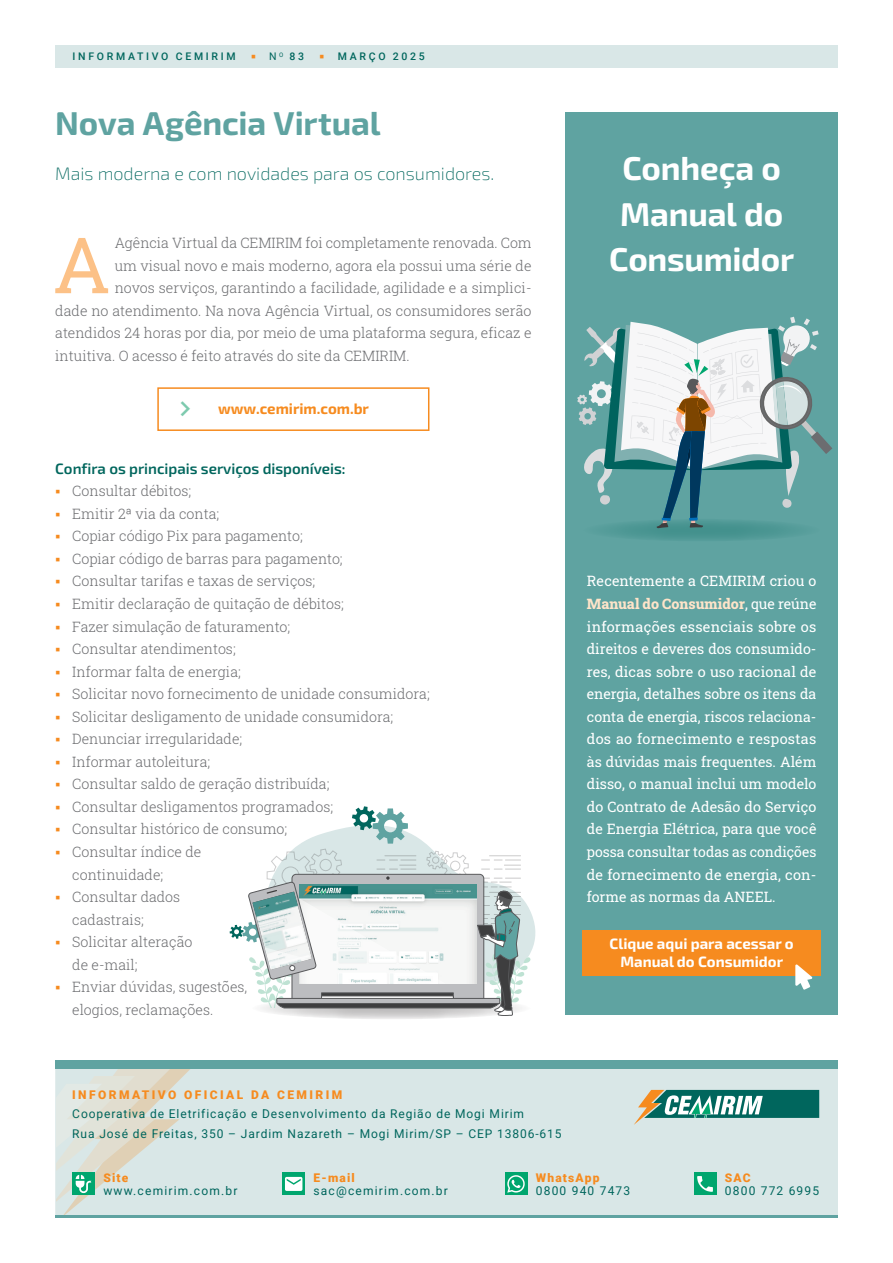
<style>
.page{position:relative;width:893px;height:1263px;background:#fff}
.page>*{position:absolute;margin:0;border:0;box-sizing:border-box;transform-origin:0 0}
.Textos_-_c__capitular{font:77.7px "Roboto Slab";color:#fcc187}
.Títulos{font:700 33px/45.2px "Exo 2";letter-spacing:-.005em;color:#fff;text-align:center}
.Títulos-2{font:700 33px "Exo 2";letter-spacing:-.005em;color:#5fa3a1}
.Subtítulos{font:200 18px "Exo 2";color:#00665d}
.t1{font:700 15px "Exo 2";color:#fff}
.Intertítulo{font:600 15px "Exo 2";color:#00665d}
.t2{font:700 15px "Exo 2";color:#f68b1f}
.Textos_-_c__capitular-2{font:300 14.25px/22.5px "Roboto Slab";color:#6c6d70}
.Textos_sem_recuo_quadros_verdes{font:14.25px/22.5px "Roboto Slab";color:#fff;text-align:justify}
.t3{font:12px "Roboto";letter-spacing:.075em;color:#00665d}
.t4{font:12px "Roboto";letter-spacing:.1em;color:#00665d}
.t5{font:900 12px "Roboto";letter-spacing:.2em;color:#f68b1f}
.t6{font:900 12px "Roboto";letter-spacing:.1em;color:#f68b1f}
.t7{font:500 10.5px "Roboto";letter-spacing:.26em;color:#00665d}
.s1{color:#f68b1f}
.s2{font-weight:400}
.s3{font-weight:800;color:#fee4c9}
</style>
<div class="page">
<div style="left:157px;top:387px;width:272px;height:44px;border:2px solid #f68b1f"></div>
<div style="left:566px;top:113px;width:272px;height:902px;background:#5fa3a1"></div>
<div style="left:583px;top:519px;width:238px;height:22px;background:linear-gradient(to right,#4f9995,#4f9996);border-radius:50%"></div>
<svg style="left:577px;top:317px;width:255px;height:211px"></svg>
<div style="left:583px;top:930px;width:238px;height:45px;background:#f68b1f"></div>
<svg style="left:795px;top:964px;width:17px;height:26px"></svg>
<svg style="left:251px;top:997px;width:280px;height:22px"></svg>
<svg style="left:230px;top:806px;width:301px;height:210px"></svg>
<div style="left:55px;top:45px;width:783px;height:23px;background:#d9e7e7"></div>
<div style="left:55px;top:1060px;width:783px;height:158px;background:#d9e7e7"></div>
<svg style="left:634px;top:1090px;width:185px;height:35px"></svg>
<svg style="left:55px;top:1068px;width:144px;height:148px"></svg>
<svg style="left:282px;top:1173px;width:23px;height:22px"></svg>
<svg style="left:285px;top:1177px;width:17px;height:14px"></svg>
<div style="left:505px;top:1173px;width:22px;height:22px;background:#00a66e"></div>
<svg style="left:507px;top:1175px;width:18px;height:18px"></svg>
<div style="left:694px;top:1173px;width:22px;height:22px;background:#00a66e"></div>
<svg style="left:697px;top:1176px;width:16px;height:16px"></svg>
<div style="left:55px;top:1060px;width:783px;height:8px;background:#5fa3a1"></div>
<hr style="left:55px;top:1216px;width:783px;height:2px;background:#5fa3a1">
<p class="t7" style="left:72px;top:49px;width:165px">INFORMATIVO CEMIRIM</p>
<p class="t7" style="left:251px;top:49px;width:55px"><span class="s1">▪</span> <span class="s2">N</span><sup>O</sup> 83</p>
<p class="t7" style="left:319px;top:49px;width:107px"><span class="s1">▪</span> MARÇO 2025</p>
<p class="Títulos-2" style="left:55px;top:101px;width:327px">Nova Agência Virtual</p>
<p class="Subtítulos" style="left:55px;top:161px;width:440px">Mais moderna e com novidades para os consumidores.</p>
<p class="Textos_-_c__capitular" style="left:53px;top:212px;width:60px">A</p>
<p class="Textos_-_c__capitular-2" style="left:115px;top:231px;width:418px">Agência Virtual da CEMIRIM foi completamente renovada. Com</p>
<p class="Textos_-_c__capitular-2" style="left:115px;top:254px;width:418px">um visual novo e mais moderno, agora ela possui uma série de</p>
<p class="Textos_-_c__capitular-2" style="left:115px;top:276px;width:418px">novos serviços, garantindo a facilidade, agilidade e a simplici-</p>
<p class="Textos_-_c__capitular-2" style="left:55px;top:299px;width:478px">dade no atendimento. Na nova Agência Virtual, os consumidores serão</p>
<p class="Textos_-_c__capitular-2" style="left:55px;top:321px;width:478px">atendidos 24 horas por dia, por meio de uma plataforma segura, eficaz e</p>
<p class="Textos_-_c__capitular-2" style="left:55px;top:344px;width:356px">intuitiva. O acesso é feito através do site da CEMIRIM.</p>
<p class="t2" style="left:218px;top:399px;width:153px">www.cemirim.com.br</p>
<p class="Intertítulo" style="left:55px;top:458px;width:292px">Confira os principais serviços disponíveis:</p>
<p class="Textos_-_c__capitular-2" style="left:72px;top:479px;width:121px">Consultar débitos;</p>
<p class="Textos_-_c__capitular-2" style="left:72px;top:502px;width:148px">Emitir 2ª via da conta;</p>
<p class="Textos_-_c__capitular-2" style="left:72px;top:524px;width:232px">Copiar código Pix para pagamento;</p>
<p class="Textos_-_c__capitular-2" style="left:72px;top:547px;width:272px">Copiar código de barras para pagamento;</p>
<p class="Textos_-_c__capitular-2" style="left:72px;top:570px;width:244px">Consultar tarifas e taxas de serviços;</p>
<p class="Textos_-_c__capitular-2" style="left:72px;top:592px;width:273px">Emitir declaração de quitação de débitos;</p>
<p class="Textos_-_c__capitular-2" style="left:72px;top:615px;width:219px">Fazer simulação de faturamento;</p>
<p class="Textos_-_c__capitular-2" style="left:72px;top:637px;width:165px">Consultar atendimentos;</p>
<p class="Textos_-_c__capitular-2" style="left:72px;top:660px;width:170px">Informar falta de energia;</p>
<p class="Textos_-_c__capitular-2" style="left:72px;top:682px;width:359px">Solicitar novo fornecimento de unidade consumidora;</p>
<p class="Textos_-_c__capitular-2" style="left:72px;top:705px;width:323px">Solicitar desligamento de unidade consumidora;</p>
<p class="Textos_-_c__capitular-2" style="left:72px;top:727px;width:171px">Denunciar irregularidade;</p>
<p class="Textos_-_c__capitular-2" style="left:72px;top:750px;width:139px">Informar autoleitura;</p>
<p class="Textos_-_c__capitular-2" style="left:72px;top:772px;width:259px">Consultar saldo de geração distribuída;</p>
<p class="Textos_-_c__capitular-2" style="left:72px;top:795px;width:262px">Consultar desligamentos programados;</p>
<p class="Textos_-_c__capitular-2" style="left:72px;top:818px;width:216px">Consultar histórico de consumo;</p>
<p class="Textos_-_c__capitular-2" style="left:72px;top:840px;width:131px">Consultar índice de continuidade;</p>
<p class="Textos_-_c__capitular-2" style="left:72px;top:885px;width:110px">Consultar dados cadastrais;</p>
<p class="Textos_-_c__capitular-2" style="left:72px;top:930px;width:122px">Solicitar alteração de e-mail;</p>
<p class="Textos_-_c__capitular-2" style="left:72px;top:975px;width:176px">Enviar dúvidas, sugestões, elogios, reclamações.</p>
<p class="Títulos" style="left:609px;top:145px;width:187px">Conheça o<br>Manual do<br>Consumidor</p>
<p class="Textos_sem_recuo_quadros_verdes" style="left:587px;top:570px;width:231px">Recentemente a CEMIRIM criou o <span class="s3">Manual do Consumidor</span>, que reúne informações essenciais sobre os direitos e deveres dos consumido&shy;res, dicas sobre o uso racional de energia, detalhes sobre os itens da conta de energia, riscos relaciona&shy;dos ao fornecimento e respostas às dúvidas mais frequentes. Além disso, o manual inclui um modelo do Contrato de Adesão do Serviço de Energia Elétrica, para que você possa consultar todas as condições de fornecimento de energia, con&shy;forme as normas da ANEEL.</p>
<p class="t1" style="left:610px;top:933px;width:186px">Clique aqui para acessar o</p>
<p class="t1" style="left:620px;top:951px;width:164px">Manual do Consumidor</p>
<p class="t5" style="left:72px;top:1086px;width:271px">INFORMATIVO OFICIAL DA CEMIRIM</p>
<p class="t3" style="left:72px;top:1105px;width:453px">Cooperativa de Eletrificação e Desenvolvimento da Região de Mogi Mirim</p>
<p class="t3" style="left:72px;top:1125px;width:491px">Rua José de Freitas, 350 – Jardim Nazareth – Mogi Mirim/SP – CEP 13806-615</p>
<p class="t5" style="left:103px;top:1169px;width:27px">Site</p>
<p class="t4" style="left:103px;top:1182px;width:136px">www.cemirim.com.br</p>
<p class="t5" style="left:313px;top:1169px;width:43px">E-mail</p>
<p class="t4" style="left:313px;top:1182px;width:136px">sac@cemirim.com.br</p>
<p class="t6" style="left:536px;top:1169px;width:65px">WhatsApp</p>
<p class="t4" style="left:536px;top:1182px;width:96px">0800 940 7473</p>
<p class="t5" style="left:725px;top:1169px;width:27px">SAC</p>
<p class="t4" style="left:725px;top:1182px;width:96px">0800 772 6995</p>
</div>
